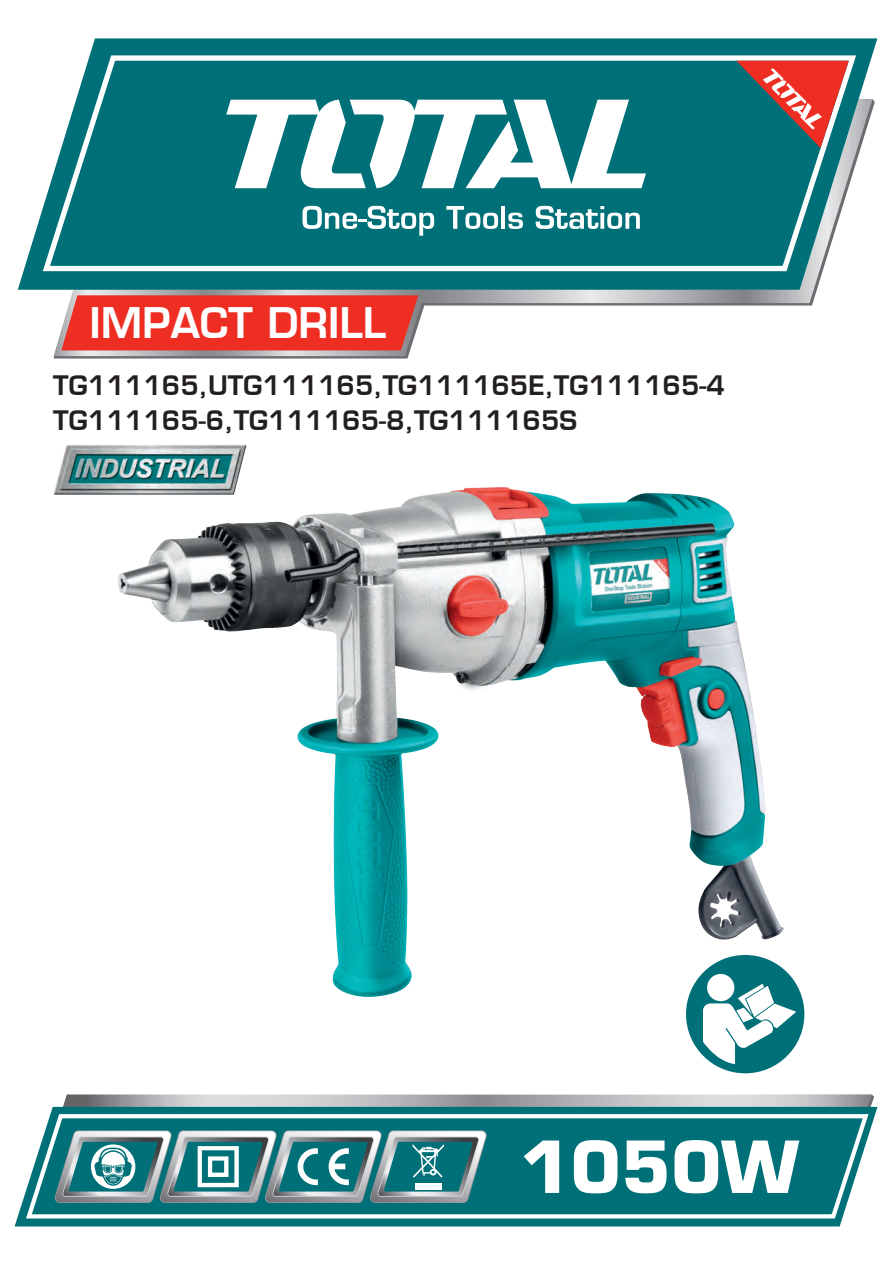
<style>
.page{position:relative;width:893px;height:1263px;background:#fff}
.page>*{position:absolute;margin:0;border:0;box-sizing:border-box;transform-origin:0 0}
.t1{font:700 69.9px "Eurostile LT";color:#fff}
.t2{font:600 41.25px "Eurostile LT";color:#fff}
.t3{font:600 26.25px/35.5px "Eurostile LT";color:#231f20}
</style>
<div class="page">
<img style="left:118px;top:487px;width:675px;height:514px">
<div style="left:686px;top:955px;width:118px;height:118px;background:#007078;border-radius:50%"></div>
<div style="left:707px;top:974px;width:27px;height:27px;background:#fff;border-radius:50%"></div>
<svg style="left:703px;top:984px;width:93px;height:80px"></svg>
<svg style="left:63px;top:1094px;width:811px;height:13px;background:#b9bbbd"></svg>
<svg style="left:15px;top:1107px;width:862px;height:119px;fill:#007078"></svg>
<svg style="left:23px;top:1111px;width:848px;height:110px;background:#2a878e"></svg>
<svg style="left:54px;top:290px;width:763px;height:66px"></svg>
<div style="left:61px;top:295px;width:357px;height:55px;background:#ee2e22"></div>
<svg style="left:18px;top:38px;width:859px;height:252px;fill:#007078"></svg>
<svg style="left:39px;top:51px;width:821px;height:223px;background:#25848b"></svg>
<svg style="left:226px;top:100px;width:420px;height:88px"></svg>
<svg style="left:302px;top:206px;width:132px;height:30px"></svg>
<svg style="left:446px;top:206px;width:52px;height:23px"></svg>
<hr style="left:501px;top:206px;width:4px;height:23px;background:#fff">
<svg style="left:508px;top:213px;width:15px;height:16px"></svg>
<svg style="left:536px;top:206px;width:104px;height:23px"></svg>
<img style="left:54px;top:445px;width:193px;height:50px">
<svg style="left:736px;top:61px;width:113px;height:87px;background:#836361"></svg>
<svg style="left:54px;top:1130px;width:433px;height:73px;background:#64999e"></svg>
<h2 class="t2" style="left:89px;top:297px;width:298px">IMPACT DRILL</h2>
<p class="t3" style="left:53px;top:367px;width:673px">TG111165,UTG111165,TG111165E,TG111165-4<br>TG111165-6,TG111165-8,TG111165S</p>
<h1 class="t1" style="left:520px;top:1124px;width:280px">1050W</h1>
</div>
